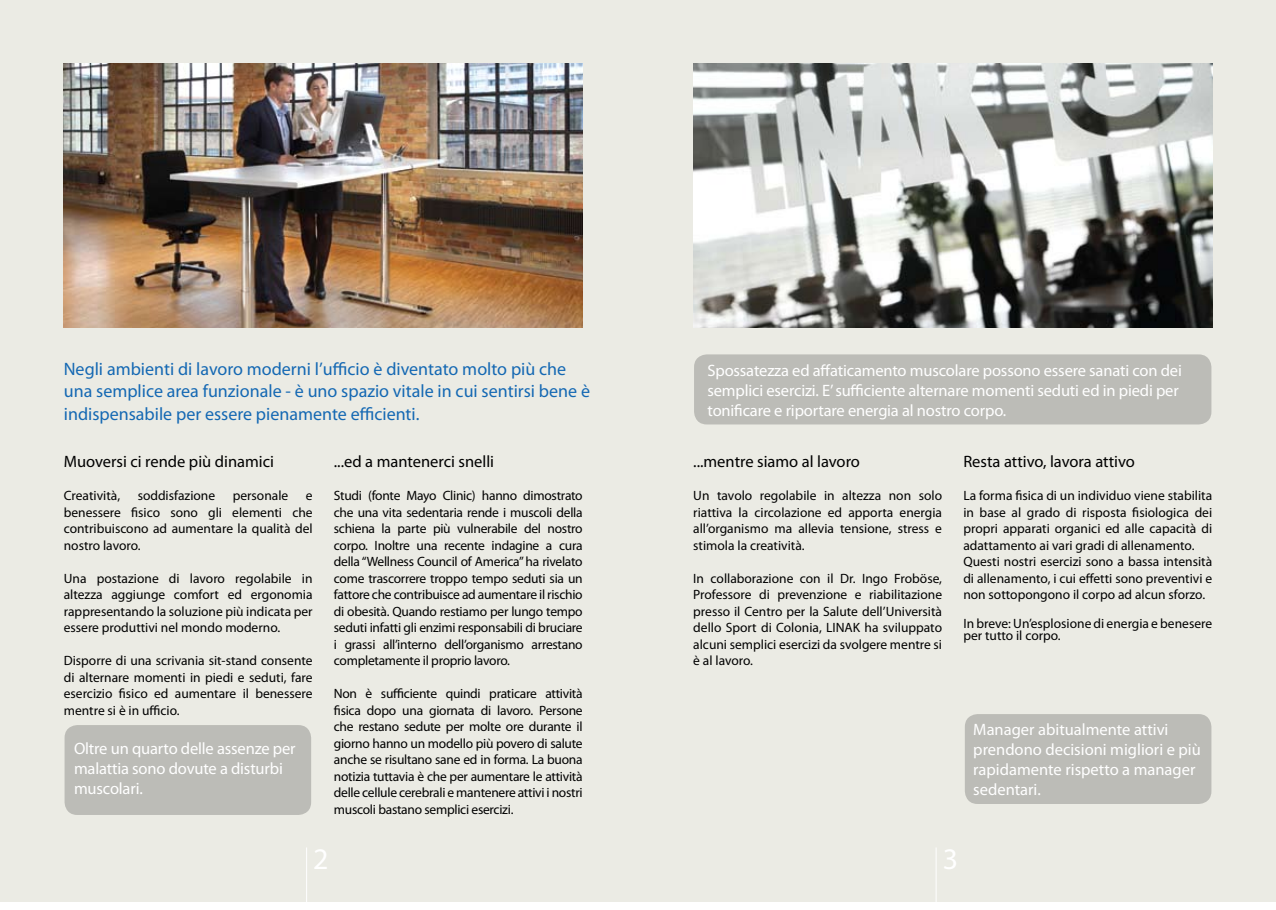
<style>
.page{position:relative;width:1276px;height:910px;background:#fff}
.page>*{position:absolute;margin:0;border:0;box-sizing:border-box;transform-origin:0 0}
.t1{font:30px "Myriad Pro";color:#fff}
.t2{font:18px/22.5px "Myriad Pro";color:#1468b3}
.t3{font:16.5px/19.8px "Myriad Pro";letter-spacing:-.01em;color:#fff}
.t4{font:16.5px "Myriad Pro";color:#000}
.t5{font:13.5px/16.5px "Myriad Pro";color:#000;text-align:justify}
</style>
<div class="page">
<div style="left:0;top:0;width:638px;height:901px;background:#ebebe4"></div>
<div style="left:65px;top:725px;width:246px;height:90px;background:#bcbcb7;border-radius:13px"></div>
<div style="left:638px;top:0;width:638px;height:901px;background:#ebebe4"></div>
<div style="left:965px;top:714px;width:246px;height:90px;background:#bcbcb7;border-radius:13px"></div>
<hr style="left:306px;top:847px;width:1px;height:63px;background:#fff">
<hr style="left:935px;top:847px;width:1px;height:63px;background:#fff">
<img style="left:64px;top:64px;width:519px;height:263px">
<img style="left:693px;top:64px;width:519px;height:263px">
<div style="left:694px;top:354px;width:517px;height:70px;background:#bcbcb7;border-radius:13px"></div>
<h2 class="t2" style="left:64px;top:357px;width:528px">Negli ambienti di lavoro moderni l’ufficio è diventato molto più che una semplice area funzionale - è uno spazio vitale in cui sentirsi bene è indispensabile per essere pienamente efficienti.</h2>
<p class="t4" style="left:64px;top:452px;width:212px">Muoversi ci rende più dinamici</p>
<p class="t5" style="left:64px;top:487px;width:58px">Creatività,</p>
<p class="t5" style="left:138px;top:487px;width:79px">soddisfazione</p>
<p class="t5" style="left:233px;top:487px;width:57px">personale</p>
<p class="t4" style="left:334px;top:452px;width:162px">...ed a mantenerci snelli</p>
<p class="t5" style="left:334px;top:487px;width:250px">Studi (fonte Mayo Clinic) hanno dimostrato che una vita sedentaria rende i muscoli della schiena la parte più vulnerabile del nostro corpo. Inoltre una recente indagine a cura della “Wellness Council of America” ha rivelato come trascorrere troppo tempo seduti sia un fattore che contribuisce ad aumentare il rischio di obesità. Quando restiamo per lungo tempo seduti infatti gli enzimi responsabili di bruciare i grassi all’interno dell’organismo arrestano completamente il proprio lavoro.</p>
<p class="t5" style="left:334px;top:685px;width:250px">Non è sufficiente quindi praticare attività fisica dopo una giornata di lavoro. Persone che restano sedute per molte ore durante il giorno hanno un modello più povero di salute anche se risultano sane ed in forma. La buona notizia tuttavia è che per aumentare le attività delle cellule cerebrali e mantenere attivi i nostri muscoli bastano semplici esercizi.</p>
<p class="t5" style="left:64px;top:487px;width:250px;text-indent:242px">e benessere fisico sono gli elementi che contribuiscono ad aumentare la qualità del nostro lavoro.</p>
<p class="t5" style="left:64px;top:570px;width:250px">Una postazione di lavoro regolabile in altezza aggiunge comfort ed ergonomia rappresentando la soluzione più indicata per essere produttivi nel mondo moderno.</p>
<p class="t5" style="left:64px;top:652px;width:250px">Disporre di una scrivania sit-stand consente di alternare momenti in piedi e seduti, fare esercizio fisico ed aumentare il benessere mentre si è in ufficio.</p>
<p class="t3" style="left:74px;top:739px;width:223px">Oltre un quarto delle assenze per malattia sono dovute a disturbi muscolari.</p>
<p class="t3" style="left:707px;top:360px;width:476px">Spossatezza ed affaticamento muscolare possono essere sanati con dei semplici esercizi. E’ sufficiente alternare momenti seduti ed in piedi per tonificare e riportare energia al nostro corpo.</p>
<p class="t4" style="left:693px;top:452px;width:168px">...mentre siamo al lavoro</p>
<p class="t5" style="left:693px;top:487px;width:250px">Un tavolo regolabile in altezza non solo riattiva la circolazione ed apporta energia all’organismo ma allevia tensione, stress e stimola la creatività.</p>
<p class="t5" style="left:693px;top:570px;width:250px">In collaborazione con il Dr. Ingo Froböse, Professore di prevenzione e riabilitazione presso il Centro per la Salute dell’Università dello Sport di Colonia, LINAK ha sviluppato alcuni semplici esercizi da svolgere mentre si è al lavoro.</p>
<p class="t4" style="left:963px;top:452px;width:173px">Resta attivo, lavora attivo</p>
<p class="t5" style="left:963px;top:487px;width:250px;text-align:left">La forma fisica di un individuo viene stabilita in base al grado di risposta fisiologica dei propri apparati organici ed alle capacità di adattamento ai vari gradi di allenamento.<br>Questi nostri esercizi sono a bassa intensità di allenamento, i cui effetti sono preventivi e non sottopongono il corpo ad alcun sforzo.</p>
<p class="t5" style="left:963px;top:617px;width:250px;line-height:12px">In breve: Un’esplosione di energia e benesere per tutto il corpo.</p>
<p class="t3" style="left:973px;top:720px;width:229px">Manager abitualmente attivi prendono decisioni migliori e più rapidamente rispetto a manager sedentari.</p>
<h1 class="t1" style="left:313px;top:840px;width:17px">2</h1>
<h1 class="t1" style="left:942px;top:840px;width:17px">3</h1>
</div>
